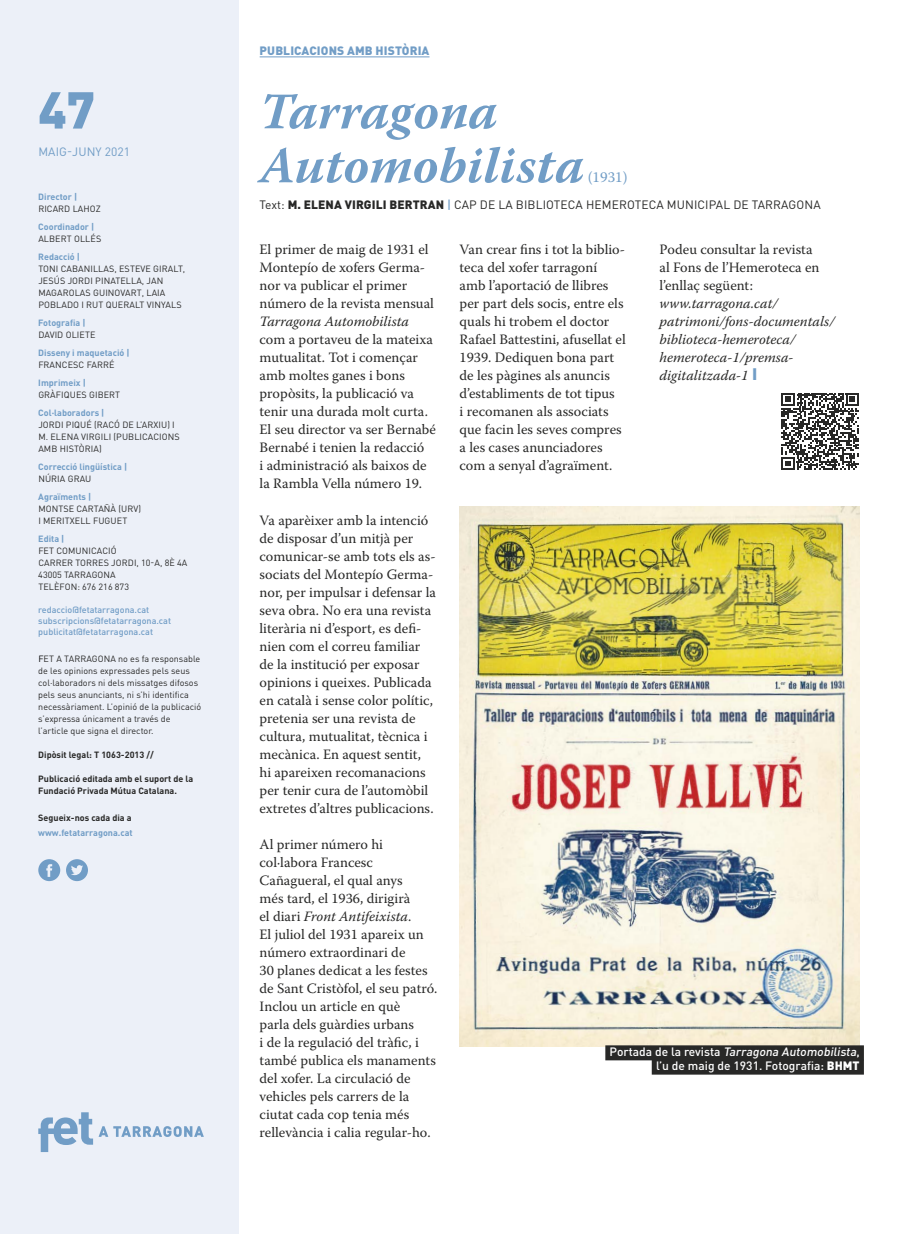
<style>
.page{position:relative;width:915px;height:1234px;background:#fff}
.page>*{position:absolute;margin:0;border:0;box-sizing:border-box;transform-origin:0 0}
.t1{font:italic 700 51px/54px "Warnock Pro";color:#719dc6}
.t2{font:900 51px "DIN Pro";color:#719dc6}
.t3{font:15px "Warnock Pro";color:#719dc6}
.t4{font:14.25px/18px "Warnock Pro";color:#282827}
.t5{font:italic 14.25px/18px "Warnock Pro";color:#282827}
.t6{font:12px "DIN Pro";letter-spacing:.01em;color:#282827}
.t7{font:500 12px/14.2px "DIN Pro";color:#fff;text-align:right}
.t8{font:900 12px "DIN Pro";letter-spacing:.01em;color:#719dc6}
.t9{font:12px "DIN Pro";letter-spacing:.01em;color:#719dc6}
.t10{font:9px/12px "DIN Pro";letter-spacing:.01em;color:#282827}
.t11{font:700 9px "DIN Pro";color:#719dc6}
.t12{font:700 9px/12px "DIN Pro";color:#282827}
.t13{font:500 9px/10.8px "DIN Pro";color:#719dc6}
.s1{color:#000}
.s2{font-weight:900}
.s3{font-weight:500;color:#719dc6}
.s4{font-style:italic}
.s5{font-family:"DIN Pro";font-weight:900;font-style:normal;font-size:16.5px;color:#719dc6}
</style>
<div class="page">
<div style="left:0;top:0;width:238px;height:1233px;background:#ecf0f8"></div>
<svg style="left:66px;top:859px;width:22px;height:21px"></svg>
<svg style="left:38px;top:859px;width:22px;height:21px"></svg>
<svg style="left:38px;top:1112px;width:166px;height:39px"></svg>
<hr style="left:259px;top:57px;width:170px;height:1px;background:#719dc6">
<svg style="left:781px;top:393px;width:77px;height:77px"></svg>
<img style="left:459px;top:506px;width:400px;height:540px">
<div style="left:605px;top:1045px;width:258px;height:15px;background:#282827"></div>
<div style="left:651px;top:1059px;width:212px;height:15px;background:#282827"></div>
<h1 class="t2" style="left:38px;top:75px;width:58px">47</h1>
<p class="t9" style="left:38px;top:143px;width:93px">MAIG-JUNY 2021</p>
<p class="t11" style="left:38px;top:191px;width:40px">Director |</p>
<p class="t10" style="left:38px;top:202px;width:64px">RICARD LAHOZ</p>
<p class="t11" style="left:38px;top:221px;width:57px">Coordinador |</p>
<p class="t10" style="left:38px;top:232px;width:64px">ALBERT OLLÉS</p>
<p class="t11" style="left:38px;top:251px;width:43px">Redacció |</p>
<p class="t10" style="left:38px;top:262px;width:148px">TONI CABANILLAS, ESTEVE GIRALT,<br>JESÚS JORDI PINATELLA, JAN<br>MAGAROLAS GUINOVART, LAIA<br>POBLADO I RUT QUERALT VINYALS</p>
<p class="t11" style="left:38px;top:317px;width:49px">Fotografia |</p>
<p class="t10" style="left:38px;top:328px;width:59px">DAVID OLIETE</p>
<p class="t11" style="left:38px;top:347px;width:93px">Disseny i maquetació |</p>
<p class="t10" style="left:38px;top:358px;width:78px">FRANCESC FARRÉ</p>
<p class="t11" style="left:38px;top:377px;width:49px">Imprimeix |</p>
<p class="t10" style="left:38px;top:388px;width:83px">GRÀFIQUES GIBERT</p>
<p class="t11" style="left:38px;top:407px;width:68px">Col·laboradors |</p>
<p class="t10" style="left:38px;top:418px;width:143px">JORDI PIQUÉ (RACÓ DE L’ARXIU) I<br>M. ELENA VIRGILI (PUBLICACIONS<br>AMB HISTÒRIA)</p>
<p class="t11" style="left:38px;top:461px;width:90px">Correcció lingüística |</p>
<p class="t10" style="left:38px;top:472px;width:55px">NÚRIA GRAU</p>
<p class="t11" style="left:38px;top:491px;width:54px">Agraïments |</p>
<p class="t10" style="left:38px;top:502px;width:104px">MONTSE CARTAÑÀ (URV)<br>I MERITXELL FUGUET</p>
<p class="t11" style="left:38px;top:533px;width:28px">Edita |</p>
<p class="t10" style="left:38px;top:544px;width:150px">FET COMUNICACIÓ<br>CARRER TORRES JORDI, 10-A, 8È 4A<br>43005 TARRAGONA<br>TELÈFON: 676 216 873</p>
<p class="t13" style="left:38px;top:604px;width:134px">redaccio@fetatarragona.cat subscripcions@fetatarragona.cat publicitat@fetatarragona.cat</p>
<p class="t10" style="left:38px;top:652px;width:164px"><span class="s1">F</span>ET A TARRAGONA no es fa responsable de les opinions expressades pels seus col·laboradors ni dels missatges difosos pels seus anunciants, ni s’hi identifica necessàriament. L’opinió de la publicació s’expressa únicament a través de l’article que signa el director.</p>
<p class="t12" style="left:38px;top:748px;width:117px">Dipòsit legal: T 1063-2013 //</p>
<p class="t12" style="left:38px;top:772px;width:156px">Publicació editada amb el suport de la<br>Fundació Privada Mútua Catalana.</p>
<p class="t12" style="left:38px;top:811px;width:95px">Segueix-nos cada dia a</p>
<p class="t11" style="left:38px;top:826px;width:96px">www.fetatarragona.cat</p>
<p class="t8" style="left:259px;top:43px;width:171px">PUBLICACIONS AMB HISTÒRIA</p>
<h1 class="t1" style="left:259px;top:84px;width:326px">Tarragona<br>Automobilista</h1>
<p class="t3" style="left:587px;top:168px;width:41px">(1931)</p>
<p class="t6" style="left:259px;top:197px;width:562px">Text: <span class="s2">M. ELENA VIRGILI BERTRAN</span> <span class="s3">|</span> CAP DE LA BIBLIOTECA HEMEROTECA MUNICIPAL DE TARRAGONA</p>
<p class="t4" style="left:259px;top:240px;width:176px">El primer de maig de 1931 el<br>Montepío de xofers Germa&shy;nor va publicar el primer número de la revista mensual</p>
<p class="t5" style="left:259px;top:312px;width:151px">Tarragona Automobilista</p>
<p class="t4" style="left:259px;top:330px;width:178px">com a portaveu de la mateixa mutualitat. Tot i començar amb moltes ganes i bons propòsits, la publicació va tenir una durada molt curta.<br>El seu director va ser Bernabé<br>Bernabé i tenien la redacció<br>i administració als baixos de la Rambla Vella número 19.</p>
<p class="t4" style="left:259px;top:510px;width:178px">Va aparèixer amb la intenció de disposar d’un mitjà per comunicar-se amb tots els as&shy;sociats del Montepío Germa&shy;nor, per impulsar i defensar la seva obra. No era una revista literària ni d’esport, es defi&shy;nien com el correu familiar de la institució per exposar opinions i queixes. Publicada en català i sense color polític, pretenia ser una revista de cultura, mutualitat, tècnica i mecànica. En aquest sentit, hi apareixen recomanacions per tenir cura de l’automòbil extretes d’altres publicacions.</p>
<p class="t4" style="left:259px;top:834px;width:179px">Al primer número hi col·labora Francesc<br>Cañagueral, el qual anys<br>més tard, el 1936, dirigirà<br>el diari <span class="s4">Front Antifeixista</span>.<br>El juliol del 1931 apareix un número extraordinari de<br>30 planes dedicat a les festes de Sant Cristòfol, el seu patró.<br>Inclou un article en què<br>parla dels guàrdies urbans<br>i de la regulació del tràfic, i també publica els manaments del xofer. La circulació de vehicles pels carrers de la ciutat cada cop tenia més rellevància i calia regular-ho.</p>
<p class="t4" style="left:459px;top:240px;width:167px">Van crear fins i tot la biblio&shy;teca del xofer tarragoní amb l’aportació de llibres per part dels socis, entre els quals hi trobem el doctor<br>Rafael Battestini, afusellat el<br>1939. Dediquen bona part de les pàgines als anuncis d’establiments de tot tipus<br>i recomanen als associats que facin les seves compres a les cases anunciadores com a senyal d’agraïment.</p>
<p class="t4" style="left:659px;top:240px;width:161px">Podeu consultar la revista al Fons de l’Hemeroteca en l’enllaç següent:</p>
<p class="t5" style="left:659px;top:294px;width:176px">www.tarragona.cat/ patrimoni/fons-documentals/ biblioteca-hemeroteca/ hemeroteca-1/premsa&shy;digitalitzada-1 <span class="s5">I</span></p>
<p class="t7" style="left:609px;top:1043px;width:251px">P o rt a d a d e la rev i st a <span class="s4">Tarragona Automobilista</span>, l’u de maig de 1931. Fotografia: <span class="s2">BHMT</span></p>
</div>
